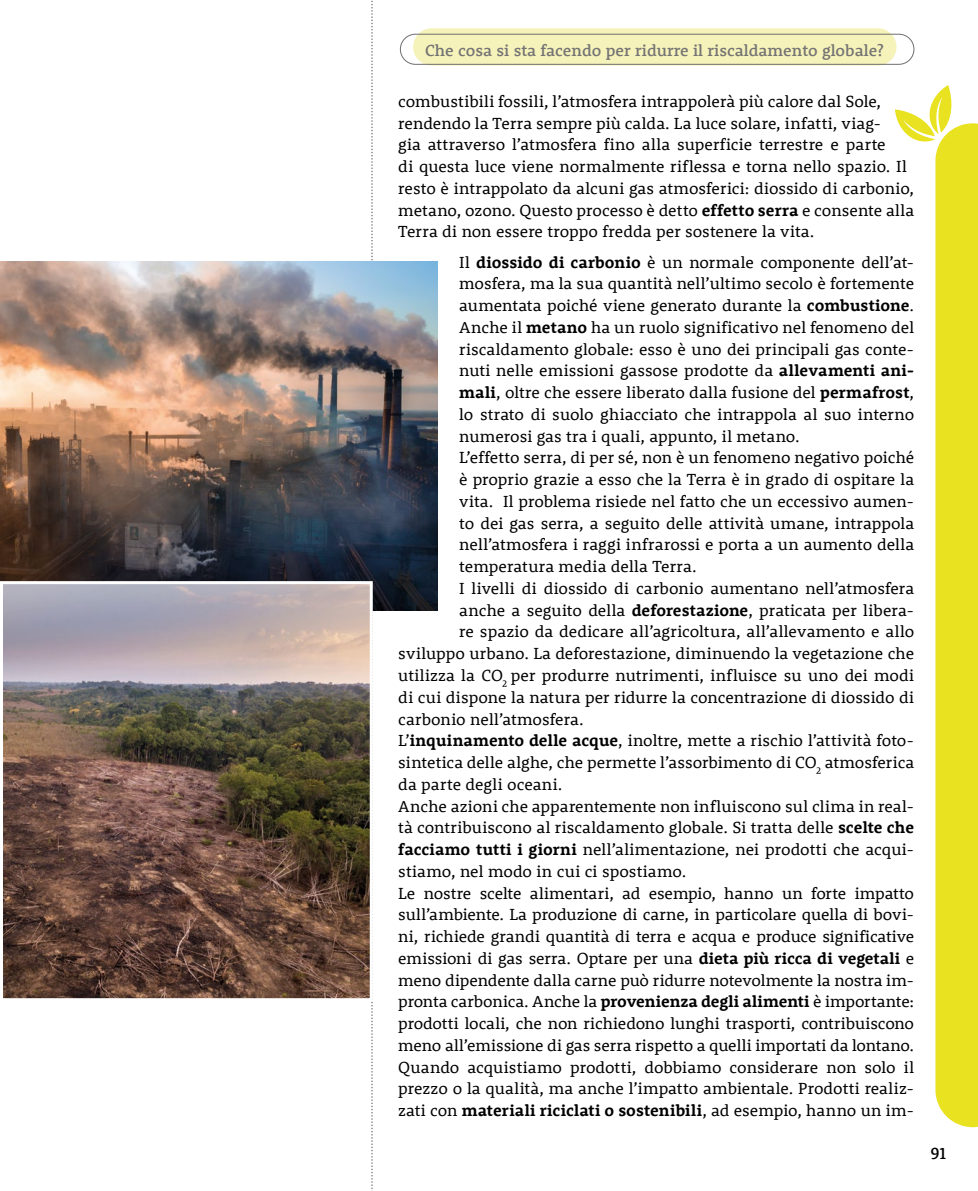
<style>
.page{position:relative;width:978px;height:1191px;background:#fff}
.page>*{position:absolute;margin:0;border:0;box-sizing:border-box;transform-origin:0 0}
.t1{font:16.5px/21.8px "Rooney";color:#000}
.t2{font:700 16.5px "Rooney";letter-spacing:.01em;color:#000}
.t3{font:500 16.5px "Rooney";color:#757474}
.t4{font:500 16.5px "Rooney";color:#000}
.s1{font-weight:700}
.s2{font-weight:400}
</style>
<div class="page">
<svg style="left:371px;top:0;width:2px;height:1191px"></svg>
<img style="left:1px;top:261px;width:437px;height:349px">
<img style="left:4px;top:585px;width:365px;height:412px">
<div style="left:0;top:581px;width:373px;height:420px;border:3px solid #fff"></div>
<svg style="left:895px;top:85px;width:83px;height:1042px"></svg>
<div style="left:413px;top:28px;width:483px;height:38px;background:#f6f3ba;border-radius:19px"></div>
<div style="left:400px;top:34px;width:514px;height:31px;border:1px solid #706f6f;border-radius:15px"></div>
<p class="t3" style="left:425px;top:39px;width:460px">Che cosa si sta facendo per ridurre il riscaldamento globale?</p>
<p class="t1" style="left:398px;top:90px;width:517px">combustibili fossili, l’atmosfera intrappolerà più calore dal Sole, rendendo la Terra sempre più calda. La luce solare, infatti, viag-<br>gia attraverso l’atmosfera fino alla superficie terrestre e parte<br>di questa luce viene normalmente riflessa e torna nello spazio. Il resto è intrappolato da alcuni gas atmosferici: diossido di carbonio, metano, ozono. Questo processo è detto <span class="s1">effetto serra</span> e consente alla Terra di non essere troppo fredda per sostenere la vita.</p>
<p class="t1" style="left:459px;top:250px;width:456px">Il <span class="s1">diossido di carbonio</span> è un normale componente dell’at-</p>
<p class="t1" style="left:459px;top:272px;width:456px">mosfera, ma la sua quantità nell’ultimo secolo è fortemente</p>
<p class="t1" style="left:459px;top:294px;width:456px">aumentata poiché viene generato durante la <span class="s1">combustione</span>.</p>
<p class="t1" style="left:459px;top:316px;width:456px">Anche il <span class="s1">metano</span> ha un ruolo significativo nel fenomeno del</p>
<p class="t1" style="left:459px;top:337px;width:456px">riscaldamento globale: esso è uno dei principali gas conte-</p>
<p class="t1" style="left:459px;top:359px;width:456px">nuti nelle emissioni gassose prodotte da <span class="s1">allevamenti ani-</span></p>
<p class="t1" style="left:459px;top:381px;width:456px"><span class="s1">mali</span>, oltre che essere liberato dalla fusione del <span class="s1">permafrost</span>,</p>
<p class="t1" style="left:459px;top:403px;width:457px">lo strato di suolo ghiacciato che intrappola al suo interno</p>
<p class="t1" style="left:459px;top:424px;width:342px">numerosi gas tra i quali, appunto, il metano.</p>
<p class="t1" style="left:459px;top:446px;width:456px">L’effetto serra, di per sé, non è un fenomeno negativo poiché</p>
<p class="t1" style="left:459px;top:468px;width:456px">è proprio grazie a esso che la Terra è in grado di ospitare la</p>
<p class="t1" style="left:459px;top:490px;width:456px">vita. Il problema risiede nel fatto che un eccessivo aumen-</p>
<p class="t1" style="left:459px;top:511px;width:456px">to dei gas serra, a seguito delle attività umane, intrappola</p>
<p class="t1" style="left:459px;top:533px;width:456px">nell’atmosfera i raggi infrarossi e porta a un aumento della</p>
<p class="t1" style="left:459px;top:555px;width:239px">temperatura media della Terra.</p>
<p class="t1" style="left:459px;top:577px;width:456px">I livelli di diossido di carbonio aumentano nell’atmosfera</p>
<p class="t1" style="left:459px;top:598px;width:456px">anche a seguito della <span class="s1">deforestazione</span>, praticata per libera-</p>
<p class="t1" style="left:459px;top:620px;width:456px">re spazio da dedicare all’agricoltura, all’allevamento e allo</p>
<p class="t1" style="left:398px;top:642px;width:517px">sviluppo urbano. La deforestazione, diminuendo la vegetazione che</p>
<p class="t1" style="left:398px;top:664px;width:517px">utilizza la CO<sub>2</sub> per produrre nutrimenti, influisce su uno dei modi</p>
<p class="t1" style="left:398px;top:685px;width:517px">di cui dispone la natura per ridurre la concentrazione di diossido di</p>
<p class="t1" style="left:398px;top:707px;width:187px">carbonio nell’atmosfera.</p>
<p class="t1" style="left:398px;top:729px;width:517px">L’<span class="s1">inquinamento delle acque</span>, inoltre, mette a rischio l’attività foto-</p>
<p class="t1" style="left:398px;top:751px;width:517px">sintetica delle alghe, che permette l’assorbimento di CO<sub>2</sub> atmosferica</p>
<p class="t1" style="left:398px;top:772px;width:166px">da parte degli oceani.</p>
<p class="t1" style="left:398px;top:794px;width:517px">Anche azioni che apparentemente non influiscono sul clima in real-</p>
<p class="t1" style="left:398px;top:816px;width:517px">tà contribuiscono al riscaldamento globale. Si tratta delle <span class="s1">scelte che</span></p>
<p class="t1" style="left:398px;top:838px;width:517px"><span class="s1">facciamo tutti i giorni</span> nell’alimentazione, nei prodotti che acqui-</p>
<p class="t1" style="left:398px;top:859px;width:290px">stiamo, nel modo in cui ci spostiamo.</p>
<p class="t1" style="left:398px;top:881px;width:517px">Le nostre scelte alimentari, ad esempio, hanno un forte impatto</p>
<p class="t1" style="left:398px;top:903px;width:517px">sull’ambiente. La produzione di carne, in particolare quella di bovi-</p>
<p class="t1" style="left:398px;top:925px;width:517px">ni, richiede grandi quantità di terra e acqua e produce significative</p>
<p class="t1" style="left:398px;top:946px;width:517px">emissioni di gas serra. Optare per una <span class="s1">dieta più ricca di vegetali</span> e</p>
<p class="t1" style="left:398px;top:968px;width:517px">meno dipendente dalla carne può ridurre notevolmente la nostra im-</p>
<p class="t1" style="left:398px;top:990px;width:517px">pronta carbonica. Anche la <span class="s1">provenienza degli alimenti</span> è importante:</p>
<p class="t1" style="left:398px;top:1012px;width:517px">prodotti locali, che non richiedono lunghi trasporti, contribuiscono</p>
<p class="t1" style="left:398px;top:1033px;width:517px">meno all’emissione di gas serra rispetto a quelli importati da lontano.</p>
<p class="t1" style="left:398px;top:1055px;width:517px">Quando acquistiamo prodotti, dobbiamo considerare non solo il</p>
<p class="t1" style="left:398px;top:1077px;width:517px">prezzo o la qualità, ma anche l’impatto ambientale. Prodotti realiz-</p>
<p class="t2" style="left:398px;top:1099px;width:517px"><span class="s2">zati con</span> materiali riciclati o sostenibili<span class="s2">, ad esempio, hanno un im-</span></p>
<p class="t4" style="left:931px;top:1142px;width:17px">91</p>
</div>
